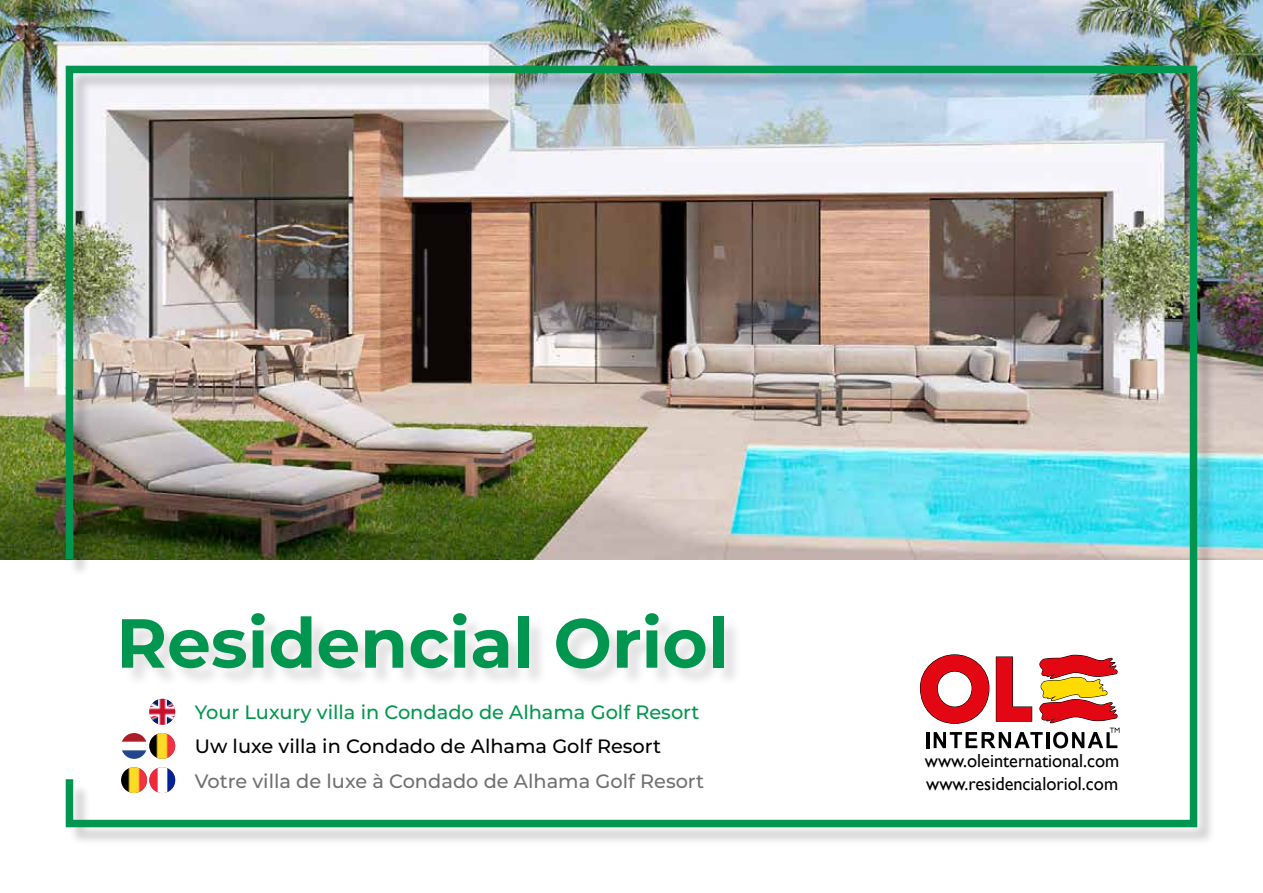
<style>
.page{position:relative;width:1263px;height:893px;background:#fff}
.page>*{position:absolute;margin:0;border:0;box-sizing:border-box;transform-origin:0 0}
.t1{font:700 69.3px "Montserrat";color:#00964f}
.t2{font:500 19.35px "Montserrat";color:#00974d}
.t3{font:500 19.35px "Montserrat";color:#71706f}
.t4{font:500 19.35px "Montserrat";color:#000}
.t5{font:18.9px/22.6px "Gill Sans";color:#000;scale:.96 1}
</style>
<div class="page">
<img style="left:0;top:0;width:1263px;height:559px">
<div style="left:68px;top:68px;width:1148px;height:778px;background:#000;opacity:.2"></div>
<img style="left:62px;top:62px;width:1139px;height:769px">
<div style="left:124px;top:616px;width:619px;height:72px;background:#000;opacity:.12"></div>
<img style="left:121px;top:733px;width:26px;height:26px;border-radius:13px">
<img style="left:149px;top:733px;width:26px;height:26px;border-radius:13px">
<img style="left:121px;top:767px;width:26px;height:26px;border-radius:13px">
<img style="left:149px;top:767px;width:26px;height:26px;border-radius:13px">
<img style="left:149px;top:699px;width:26px;height:26px;border-radius:13px">
<svg style="left:919px;top:654px;width:200px;height:96px"></svg>
<h1 class="t1" style="left:116px;top:593px;width:614px">Residencial Oriol</h1>
<p class="t2" style="left:195px;top:698px;width:506px">Your Luxury villa in Condado de Alhama Golf Resort</p>
<p class="t4" style="left:195px;top:733px;width:468px">Uw luxe villa in Condado de Alhama Golf Resort</p>
<p class="t3" style="left:195px;top:767px;width:511px">Votre villa de luxe à Condado de Alhama Golf Resort</p>
<p class="t5" style="left:925px;top:750px;width:204px">www.oleinternational.com www.residencialoriol.com</p>
</div>
